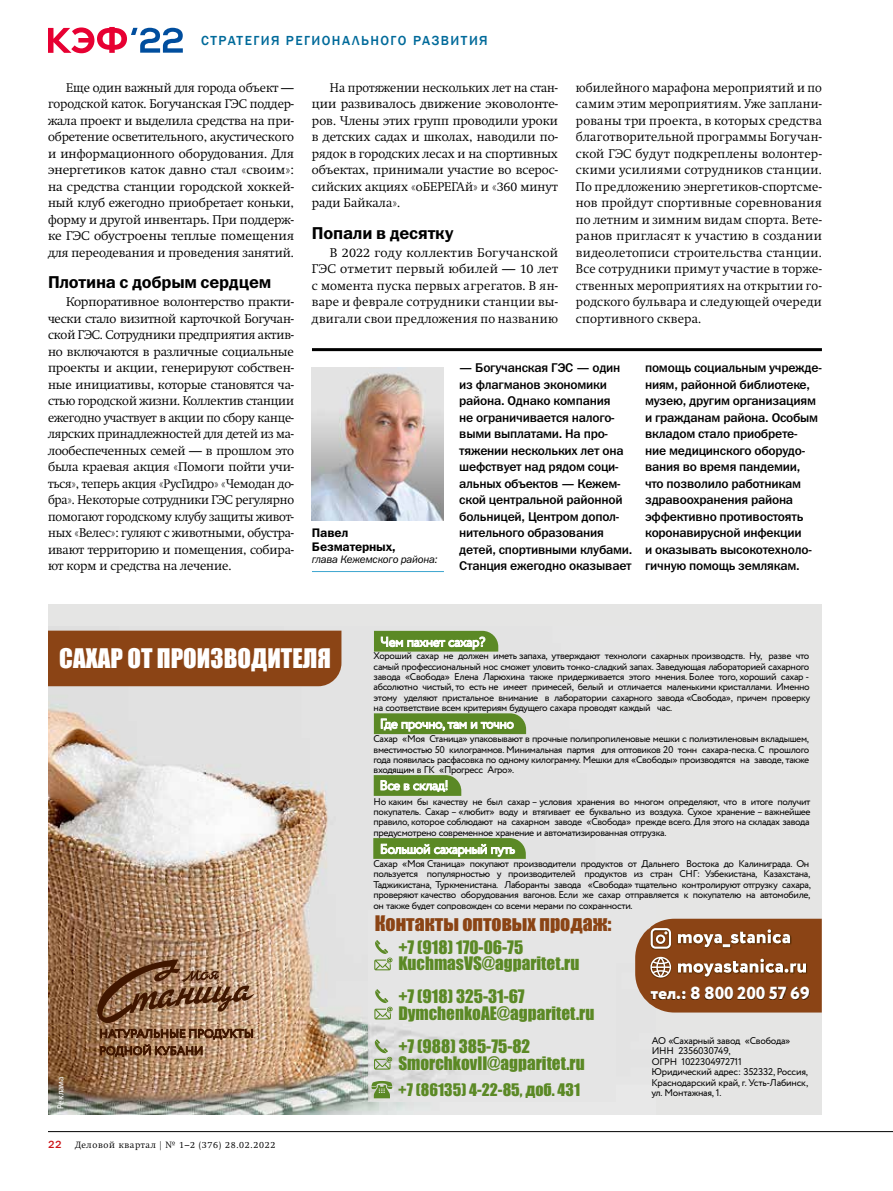
<style>
.page{position:relative;width:893px;height:1191px;background:#fff}
.page>*{position:absolute;margin:0;border:0;box-sizing:border-box;transform-origin:0 0}
.t1{font:24.9px "Impact";color:#fff}
.t2{font:19.8px "Impact";color:#8b4415}
.t3{font:800 17.55px "Circe";color:#fff}
.t4{font:17.25px/16.5px "Impact";color:#5b8925}
.t5{font:17.25px "Franklin Gothic Demi C";letter-spacing:-.01em;color:#000}
.t6{font:16.05px "Impact";color:#5b8925}
.t7{font:13.5px "Circe";letter-spacing:-.035em;color:#fff}
.t8{font:500 13.5px "Franklin Gothic";letter-spacing:.105em;color:#006a9a}
.t9{font:12.75px/16.5px "Franklin Gothic Medium C";letter-spacing:-.02em;color:#000}
.t10{font:300 12.45px/16.5px "Swift";letter-spacing:.005em;color:#000;text-align:justify}
.t11{font:12.45px/13.5px "Franklin Gothic Demi C";letter-spacing:-.015em;color:#000}
.t12{font:11.7px/17.2px "Circe";color:#401600}
.t13{font:italic 10.8px "Franklin Gothic Book C";letter-spacing:-.015em;color:#000}
.t14{font:10.5px "Franklin Gothic Medium C";color:#cc1216}
.t15{font:9.75px/10.4px "Circe";letter-spacing:-.035em;color:#000}
.t16{font:300 9px "Swift";letter-spacing:.075em;color:#000}
.t17{font:9px "Myriad Pro";color:#fff}
</style>
<div class="page">
<svg style="left:48px;top:27px;width:135px;height:26px"></svg>
<img style="left:312px;top:367px;width:132px;height:154px">
<hr style="left:312px;top:571px;width:132px;height:1px;background:#3ca5cf">
<hr style="left:312px;top:348px;width:510px;height:3px;background:#000">
<div style="left:48px;top:604px;width:774px;height:511px;background:#e5e5e4"></div>
<img style="left:48px;top:630px;width:479px;height:485px">
<svg style="left:635px;top:918px;width:187px;height:94px;background:#9a6039"></svg>
<img style="left:650px;top:986px;width:160px;height:14px">
<svg style="left:93px;top:959px;width:161px;height:70px;background:#9b7659"></svg>
<div style="left:374px;top:631px;width:124px;height:20px;background:#5b8925"></div>
<div style="left:374px;top:713px;width:152px;height:21px;background:#5b8925"></div>
<svg style="left:374px;top:775px;width:87px;height:21px;background:#608c2c"></svg>
<svg style="left:373px;top:838px;width:153px;height:21px;background:#5f8b2a"></svg>
<div style="left:48px;top:630px;width:293px;height:56px;background:#8b4415"></div>
<img style="left:368px;top:911px;width:159px;height:190px">
<svg style="left:374px;top:989px;width:19px;height:30px"></svg>
<svg style="left:374px;top:1039px;width:18px;height:30px"></svg>
<svg style="left:374px;top:940px;width:18px;height:30px"></svg>
<svg style="left:371px;top:1081px;width:21px;height:17px"></svg>
<hr style="left:48px;top:1131px;width:845px;height:1px;background:#000">
<p class="t8" style="left:201px;top:32px;width:288px">СТРАТЕГИЯ РЕГИОНАЛЬНОГО РАЗВИТИЯ</p>
<p class="t10" style="left:48px;top:79px;width:247px;text-indent:18px">Еще один важный для города объект — городской каток. Богучанская ГЭС поддер&shy;жала проект и выделила средства на при&shy;обретение осветительного, акустического и информационного оборудования. Для энергетиков каток давно стал «своим»: на средства станции городской хоккей&shy;ный клуб ежегодно приобретает коньки, форму и другой инвентарь. При поддерж&shy;ке ГЭС обустроены теплые помещения для переодевания и проведения занятий.</p>
<h3 class="t5" style="left:48px;top:272px;width:225px">Плотина с добрым сердцем</h3>
<p class="t10" style="left:48px;top:293px;width:248px;text-indent:18px">Корпоративное волонтерство практи&shy;чески стало визитной карточкой Богучан&shy;ской ГЭС. Сотрудники предприятия актив&shy;но включаются в различные социальные проекты и акции, генерируют собствен&shy;ные инициативы, которые становятся ча&shy;стью городской жизни. Коллектив станции ежегодно участвует в акции по сбору канце&shy;лярских принадлежностей для детей из ма&shy;лообеспеченных семей — в прошлом это была краевая акция «Помоги пойти учи&shy;ться», теперь акция «РусГидро» «Чемодан до&shy;бра». Некоторые сотрудники ГЭС регулярно помогают городскому клубу защиты живот&shy;ных «Велес»: гуляют с животными, обустра&shy;ивают территорию и помещения, собира&shy;ют корм и средства на лечение.</p>
<p class="t10" style="left:576px;top:79px;width:247px">юбилейного марафона мероприятий и по самим этим мероприятиям. Уже заплани&shy;рованы три проекта, в которых средства благотворительной программы Богучан&shy;ской ГЭС будут подкреплены волонтер&shy;скими усилиями сотрудников станции.<br>По предложению энергетиков-спортсме&shy;нов пройдут спортивные соревнования по летним и зимним видам спорта. Вете&shy;ранов пригласят к участию в создании видеолетописи строительства станции.<br>Все сотрудники примут участие в торже&shy;ственных мероприятиях на открытии го&shy;родского бульвара и следующей очереди спортивного сквера.</p>
<p class="t10" style="left:312px;top:79px;width:247px;text-indent:18px">На протяжении нескольких лет на стан&shy;ции развивалось движение эковолонте&shy;ров. Члены этих групп проводили уроки в детских садах и школах, наводили по&shy;рядок в городских лесах и на спортивных объектах, принимали участие во всерос&shy;сийских акциях «оБЕРЕГАй» и «360 минут ради Байкала».</p>
<h3 class="t5" style="left:312px;top:223px;width:143px">Попали в десятку</h3>
<p class="t10" style="left:312px;top:244px;width:247px;text-indent:18px">В 2022 году коллектив Богучанской ГЭС отметит первый юбилей — 10 лет с момента пуска первых агрегатов. В ян&shy;варе и феврале сотрудники станции вы&shy;двигали свои предложения по названию</p>
<p class="t9" style="left:459px;top:359px;width:175px">— Богучанская ГЭС — один из флагманов экономики района. Однако компания<br>не ограничивается налого&shy;выми выплатами. На про&shy;тяжении нескольких лет она шефствует над рядом соци&shy;альных объектов — Кежем&shy;ской центральной районной больницей, Центром допол&shy;нительного образования детей, спортивными клубами.<br>Станция ежегодно оказывает</p>
<p class="t9" style="left:645px;top:359px;width:178px">помощь социальным учрежде&shy;ниям, районной библиотеке, музею, другим организациям и гражданам района. Особым вкладом стало приобрете&shy;ние медицинского оборудо&shy;вания во время пандемии, что позволило работникам здравоохранения района эффективно противостоять коронавирусной инфекции<br>и оказывать высокотехноло&shy;гичную помощь землякам.</p>
<p class="t11" style="left:312px;top:526px;width:85px">Павел<br>Безматерных,</p>
<p class="t13" style="left:312px;top:553px;width:127px">глава Кежемского района:</p>
<h1 class="t1" style="left:59px;top:639px;width:273px">САХАР ОТ ПРОИЗВОДИТЕЛЯ</h1>
<p class="t12" style="left:99px;top:1025px;width:156px">НАТУРАЛЬНЫЕ ПРОДУКТЫ<br>РОДНОЙ КУБАНИ</p>
<p class="t17" style="left:55px;top:1109px;width:34px;rotate:-90deg">Реклама</p>
<p class="t14" style="left:48px;top:1138px;width:15px">22</p>
<p class="t16" style="left:75px;top:1139px;width:202px">Деловой квартал | № 1–2 (376) 28.02.2022</p>
<p class="t7" style="left:380px;top:633px;width:106px">Чем пахнет сахар?</p>
<p class="t15" style="left:374px;top:651px;width:438px;text-align:justify">Хороший сахар не должен иметь запаха, утверждают технологи сахарных производств. Ну, разве что самый профессиональный нос сможет уловить тонко-сладкий запах. Заведующая лабораторией сахарного завода «Свобода» Елена Ларюхина также придерживается этого мнения. Более того, хороший сахар - абсолютно чистый, то есть не имеет примесей, белый и отличается маленькими кристаллами. Именно этому уделяют пристальное внимание в лаборатории сахарного завода «Свобода», причем проверку на соответствие всем критериям будущего сахара проводят каждый час.</p>
<p class="t15" style="left:374px;top:734px;width:437px;text-align:justify">Сахар «Моя Станица» упаковывают в прочные полипропиленовые мешки с полиэтиленовым вкладышем, вместимостью 50 килограммов. Минимальная партия для оптовиков 20 тонн сахара-песка. С прошлого года появилась расфасовка по одному килограмму. Мешки для «Свободы» производятся на заводе, также входящим в ГК «Прогресс Агро».</p>
<p class="t15" style="left:373px;top:796px;width:439px">Но каким бы качеству не был сахар – условия хранения во многом определяют, что в итоге получит покупатель. Сахар – «любит» воду и втягивает ее буквально из воздуха. Сухое хранение – важнейшее правило, которое соблюдают на сахарном заводе «Свобода» прежде всего. Для этого на складах завода предусмотрено современное хранение и автоматизированная отгрузка.</p>
<p class="t15" style="left:373px;top:859px;width:439px">Сахар «Моя Станица» покупают производители продуктов от Дальнего Востока до Калиниграда. Он пользуется популярностью у производителей продуктов из стран СНГ: Узбекистана, Казахстана, Таджикистана, Туркменистана. Лаборанты завода «Свобода» тщательно контролируют отгрузку сахара, проверяют качество оборудования вагонов. Если же сахар отправляется к покупателю на автомобиле, он также будет сопровожден со всеми мерами по сохранности.</p>
<p class="t7" style="left:380px;top:715px;width:136px">Где прочно, там и точно</p>
<p class="t7" style="left:380px;top:776px;width:71px">Все в склад!</p>
<p class="t7" style="left:380px;top:840px;width:137px">Большой сахарный путь</p>
<h2 class="t2" style="left:375px;top:907px;width:238px">Контакты оптовых продаж:</h2>
<h3 class="t4" style="left:398px;top:938px;width:182px">+7 (918) 170-06-75<br>KuchmasVS@agparitet.ru</h3>
<h3 class="t4" style="left:398px;top:987px;width:198px">+7 (918) 325-31-67<br>DymchenkoAE@agparitet.ru</h3>
<h3 class="t4" style="left:398px;top:1037px;width:188px">+7 (988) 385-75-82<br>SmorchkovII@agparitet.ru</h3>
<p class="t6" style="left:398px;top:1077px;width:183px">+7 (86135) 4-22-85, доб. 431</p>
<h3 class="t3" style="left:650px;top:981px;width:161px">тел.: 8 800 200 57 69</h3>
<p class="t15" style="left:651px;top:1036px;width:158px">АО «Сахарный завод «Свобода»<br>ИНН 2356030749,<br>ОГРН 1022304972711<br>Юридический адрес : 352332, Россия,<br>Краснодарский край, г. Усть-Лабинск, ул. Монтажная, 1.</p>
</div>
